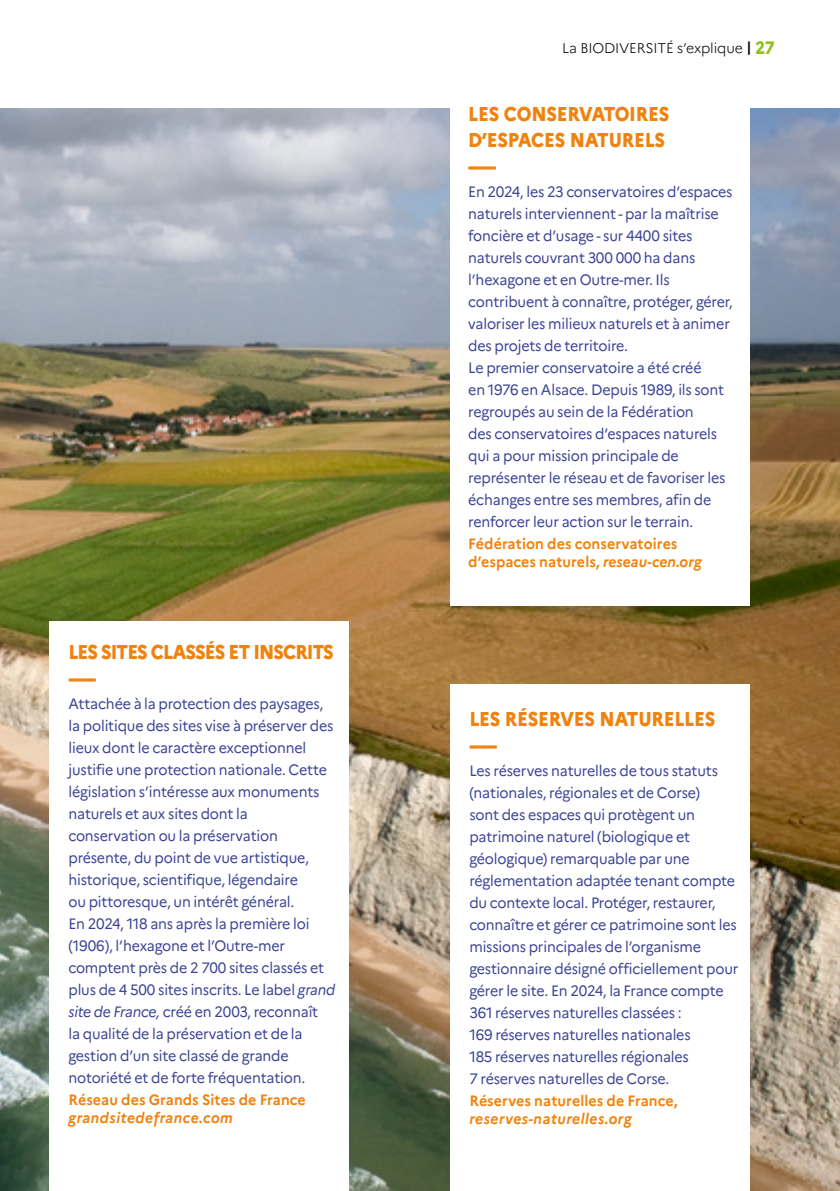
<style>
.page{position:relative;width:840px;height:1191px;background:#fff}
.page>*{position:absolute;margin:0;border:0;box-sizing:border-box;transform-origin:0 0}
.ENCADRE_Titre{font:800 20px/26px "Marianne";letter-spacing:-.01em;color:#f0820e;scale:.9 1}
.ENCADRE_Titre-2{font:800 20px "Marianne";letter-spacing:-.05em;color:#f0820e;scale:.9 1}
.ENCADRE_Blanc{font:15px/22px "Marianne";letter-spacing:-.01em;color:#3b4395;scale:.95 1}
.ENCADRE_Blanc-2{font:700 15px/18px "Marianne";letter-spacing:.01em;color:#f0820e;scale:.95 1}
.ENCADRE_Blanc-3{font:italic 700 15px "Marianne";letter-spacing:.04em;color:#f0820e;scale:.95 1}
.t1{font:300 14px "Marianne";letter-spacing:-.01em;color:#000}
.s1{font-style:italic}
.s2{font-weight:700}
.s3{font-weight:800;font-size:18px;color:#95c11f}
</style>
<div class="page">
<img style="left:0;top:108px;width:839px;height:1083px">
<div style="left:49px;top:621px;width:299px;height:570px;background:#fff"></div>
<div style="left:449px;top:684px;width:300px;height:507px;background:#fff"></div>
<div style="left:449px;top:79px;width:300px;height:526px;background:#fff"></div>
<p class="ENCADRE_Titre-2" style="left:68px;top:640px;width:296px">LES SITES CLASSÉS ET INSCRITS</p>
<p class="ENCADRE_Titre" style="left:68px;top:667px;width:33px">------</p>
<p class="ENCADRE_Blanc" style="left:68px;top:693px;width:282px">Attachée à la protection des paysages, la politique des sites vise à préserver des lieux dont le caractère exceptionnel justifie une protection nationale. Cette législation s’intéresse aux monuments naturels et aux sites dont la conservation ou la préservation présente, du point de vue artistique, historique, scientifique, légendaire<br>ou pittoresque, un intérêt général.<br>En 2024, 118 ans après la première loi (1906), l’hexagone et l’Outre-mer comptent près de 2 700 sites classés et plus de 4 500 sites inscrits. Le label <span class="s1">grand site de France,</span> créé en 2003, reconnaît</p>
<p class="ENCADRE_Blanc" style="left:68px;top:1023px;width:251px">la qualité de la préservation et de la gestion d’un site classé de grande notoriété et de forte fréquentation.</p>
<p class="ENCADRE_Blanc-2" style="left:68px;top:1091px;width:251px">Réseau des Grands Sites de France</p>
<p class="ENCADRE_Blanc-3" style="left:68px;top:1106px;width:174px">grandsitedefrance.com</p>
<p class="t1" style="left:561px;top:40px;width:214px">La BIODIVERSITÉ s’explique <span class="s2">|</span> <span class="s3">27</span></p>
<p class="ENCADRE_Titre" style="left:468px;top:101px;width:225px">LES CONSERVATOIRES<br>D’ESPACES NATURELS</p>
<p class="ENCADRE_Titre" style="left:468px;top:155px;width:33px">------</p>
<p class="ENCADRE_Blanc" style="left:468px;top:181px;width:280px">En 2024, les 23 conservatoires d’espaces naturels interviennent - par la maîtrise foncière et d’usage - sur 4400 sites naturels couvrant 300 000 ha dans l’hexagone et en Outre-mer. Ils contribuent à connaître, protéger, gérer, valoriser les milieux naturels et à animer des projets de territoire.<br>Le premier conservatoire a été créé<br>en 1976 en Alsace. Depuis 1989, ils sont regroupés au sein de la Fédération<br>des conservatoires d’espaces naturels qui a pour mission principale de représenter le réseau et de favoriser les échanges entre ses membres, afin de renforcer leur action sur le terrain.</p>
<p class="ENCADRE_Blanc-2" style="left:468px;top:535px;width:247px">Fédération des conservatoires d’espaces naturels, <span class="s1">reseau-cen.org</span></p>
<p class="ENCADRE_Titre" style="left:469px;top:705px;width:274px">LES RÉSERVES NATURELLES</p>
<p class="ENCADRE_Titre" style="left:469px;top:733px;width:33px">------</p>
<p class="ENCADRE_Blanc" style="left:469px;top:759px;width:263px">Les réserves naturelles de tous statuts (nationales, régionales et de Corse)</p>
<p class="ENCADRE_Blanc" style="left:469px;top:803px;width:284px">sont des espaces qui protègent un patrimoine naturel (biologique et géologique) remarquable par une réglementation adaptée tenant compte du contexte local. Protéger, restaurer, connaître et gérer ce patrimoine sont les missions principales de l’organisme gestionnaire désigné officiellement pour gérer le site. En 2024, la France compte 361 réserves naturelles classées :</p>
<p class="ENCADRE_Blanc" style="left:469px;top:1023px;width:234px">169 réserves naturelles nationales</p>
<p class="ENCADRE_Blanc" style="left:469px;top:1045px;width:232px">185 réserves naturelles régionales</p>
<p class="ENCADRE_Blanc" style="left:469px;top:1067px;width:212px">7 réserves naturelles de Corse.</p>
<p class="ENCADRE_Blanc-2" style="left:469px;top:1091px;width:221px">Réserves naturelles de France, <span class="s1">reserves-naturelles.org</span></p>
</div>
